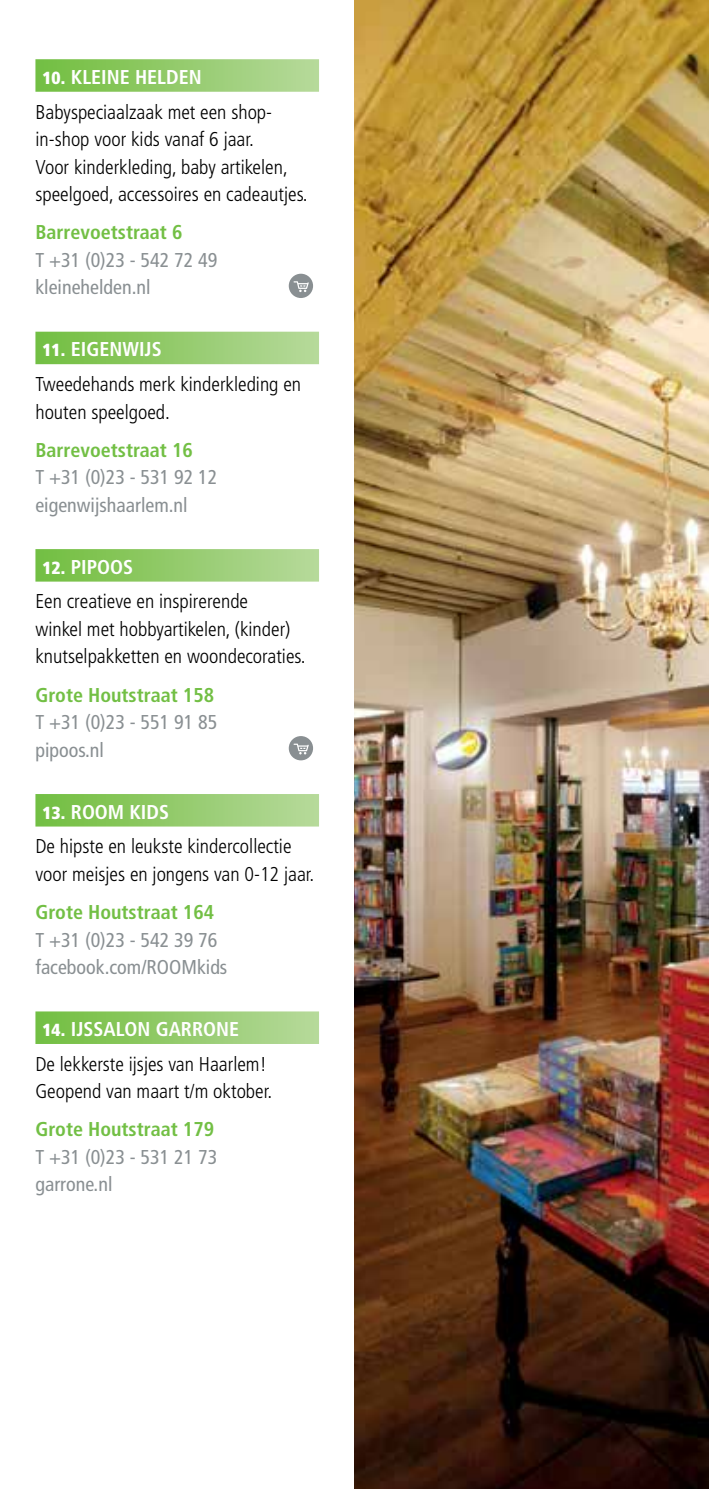
<style>
.page{position:relative;width:709px;height:1489px;background:#fff}
.page>*{position:absolute;margin:0;border:0;box-sizing:border-box;transform-origin:0 0}
.t1{font:300 condensed 20px/34.5px "Frutiger";color:#000}
.t2{font:condensed 20px/27.5px "Frutiger";color:#898f92}
.t3{font:700 condensed 20px "Frutiger";color:#72bf44}
.t4{font:700 condensed 20px "Frutiger";color:#fff}
.s1{font-weight:900;font-size:17.5px;color:#fff}
.s2{font-weight:700;color:#fff}
.s3{font-weight:900;font-size:17.5px}
</style>
<div class="page">
<div style="left:35px;top:59px;width:284px;height:33px;background:linear-gradient(to right,#71be3f,#b6d99a)"></div>
<div style="left:35px;top:332px;width:284px;height:32px;background:linear-gradient(to right,#71be3f,#b6d99a)"></div>
<div style="left:35px;top:549px;width:284px;height:32px;background:linear-gradient(to right,#71be3f,#b6d99a)"></div>
<div style="left:35px;top:794px;width:284px;height:32px;background:linear-gradient(to right,#71be3f,#b6d99a)"></div>
<div style="left:35px;top:1011px;width:284px;height:32px;background:linear-gradient(to right,#71be3f,#b6d99a)"></div>
<div style="left:289px;top:274px;width:24px;height:24px;background:#898f92;border-radius:50%"></div>
<svg style="left:293px;top:281px;width:16px;height:11px"></svg>
<div style="left:289px;top:736px;width:24px;height:24px;background:#898f92;border-radius:50%"></div>
<svg style="left:293px;top:743px;width:16px;height:11px"></svg>
<img style="left:354px;top:0;width:355px;height:1488px">
<p class="t1" style="left:35px;top:60px;width:238px;text-indent:7px"><span class="s1">10.</span> <span class="s2">Kleine heldeN<br></span>Babyspeciaalzaak met een shop-</p>
<p class="t1" style="left:35px;top:126px;width:274px;line-height:27.5px">in-shop voor kids vanaf 6 jaar.<br>Voor kinderkleding, baby artikelen, speelgoed, accessoires en cadeautjes.</p>
<p class="t3" style="left:35px;top:220px;width:149px">Barrevoetstraat 6</p>
<p class="t2" style="left:35px;top:246px;width:183px">T +31 (0)23 - 542 72 49 kleinehelden.nl</p>
<p class="t1" style="left:35px;top:332px;width:267px;text-indent:7px"><span class="s1">11.</span> <span class="s2">Eigenwijs<br></span>Tweedehands merk kinderkleding en</p>
<p class="t1" style="left:35px;top:394px;width:136px">houten speelgoed.</p>
<p class="t3" style="left:35px;top:438px;width:159px">Barrevoetstraat 16</p>
<p class="t2" style="left:35px;top:463px;width:183px">T +31 (0)23 - 531 92 12 eigenwijshaarlem.nl</p>
<p class="t1" style="left:35px;top:550px;width:214px;text-indent:7px"><span class="s1">12.</span> <span class="s2">Pipoos<br></span>Een creatieve en inspirerende</p>
<p class="t1" style="left:35px;top:615px;width:272px;line-height:27.5px">winkel met hobbyartikelen, (kinder) knutselpakketten en woondecoraties.</p>
<p class="t3" style="left:35px;top:682px;width:180px">Grote Houtstraat 158</p>
<p class="t2" style="left:35px;top:708px;width:183px">T +31 (0)23 - 551 91 85 pipoos.nl</p>
<p class="t1" style="left:35px;top:794px;width:257px;text-indent:7px"><span class="s1">13.</span> <span class="s2">Room Kids<br></span>De hipste en leukste kindercollectie</p>
<p class="t1" style="left:35px;top:857px;width:280px">voor meisjes en jongens van 0-12 jaar.</p>
<p class="t3" style="left:35px;top:900px;width:180px">Grote Houtstraat 164</p>
<p class="t2" style="left:35px;top:925px;width:193px">T +31 (0)23 - 542 39 76 facebook.com/ROOMkids</p>
<p class="t4" style="left:43px;top:1017px;width:32px"><span class="s3">14.</span> IJss</p>
<p class="t4" style="left:103px;top:1017px;width:137px">alon Garrone</p>
<p class="t1" style="left:35px;top:1050px;width:238px;line-height:27.5px">De lekkerste ijsjes van Haarlem!<br>Geopend van maart t/m oktober.</p>
<p class="t3" style="left:35px;top:1117px;width:180px">Grote Houtstraat 179</p>
<p class="t2" style="left:35px;top:1143px;width:183px">T +31 (0)23 - 531 21 73 garrone.nl</p>
</div>
